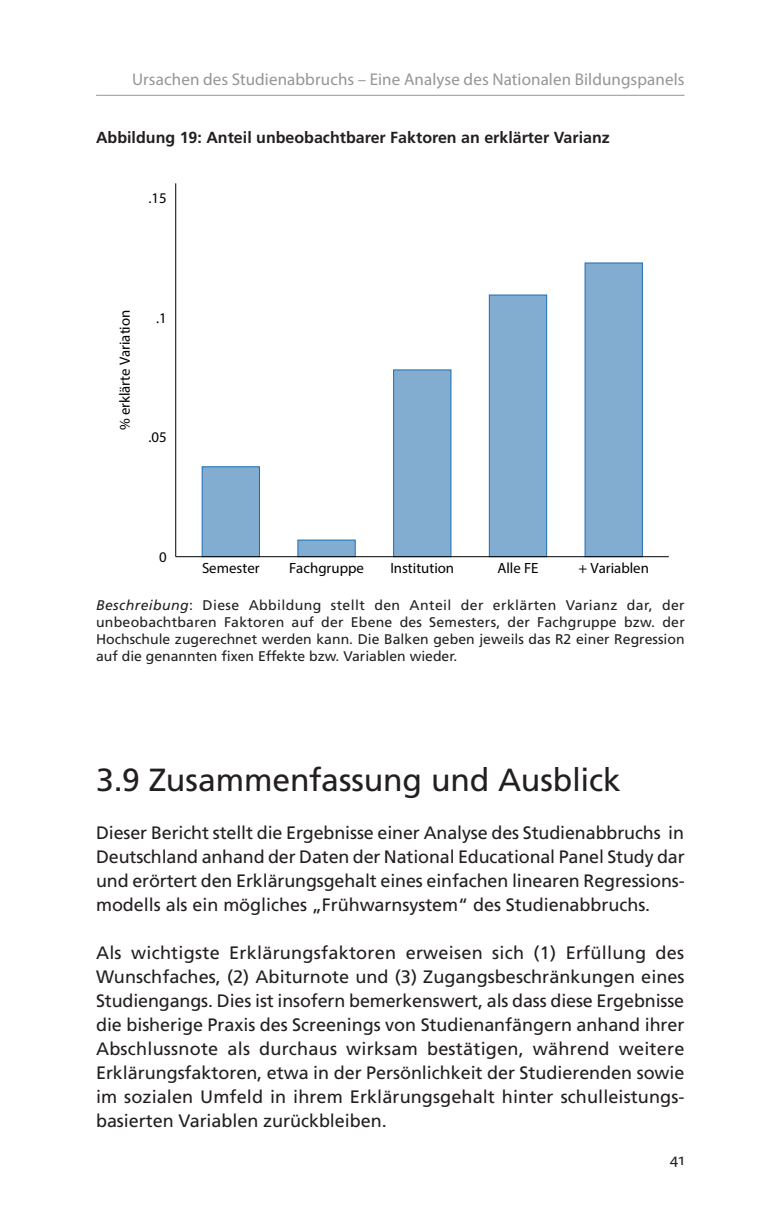
<style>
.page{position:relative;width:783px;height:1225px;background:#fff}
.page>*{position:absolute;margin:0;border:0;box-sizing:border-box;transform-origin:0 0}
.t1{font:32px "Frutiger LT Pro";letter-spacing:-.005em;color:#231f20}
.t2{font:18px/24px "Frutiger LT Pro";letter-spacing:-.005em;color:#231f20;text-align:justify}
.t3{font:17px "Myriad Pro";letter-spacing:.005em;color:#939598}
.t4{font:17px "Myriad Pro";color:#231f20}
.t5{font:700 16px "Frutiger LT Pro";color:#231f20}
.t6{font:14.8px "Helvetica";color:#000001}
.t7{font:14px/17px "Frutiger LT Pro";color:#231f20;text-align:justify}
.s1{font-style:italic}
</style>
<div class="page">
<hr style="left:96px;top:95px;width:588px;height:1px;background:#939598">
<div style="left:175px;top:183px;width:494px;height:374px;background:#fff;border:1px solid #fff"></div>
<div style="left:202px;top:466px;width:58px;height:91px;background:#82add0;border:1px solid #196db2"></div>
<div style="left:297px;top:540px;width:58px;height:17px;background:#82add0;border:1px solid #196db2"></div>
<div style="left:393px;top:369px;width:58px;height:188px;background:#82add0;border:1px solid #196db2"></div>
<div style="left:489px;top:295px;width:58px;height:262px;background:#82add0;border:1px solid #196db2"></div>
<div style="left:584px;top:263px;width:58px;height:294px;background:#82add0;border:1px solid #196db2"></div>
<hr style="left:175px;top:183px;width:1px;height:374px;background:#000001">
<hr style="left:176px;top:556px;width:492px;height:1px;background:#000001">
<p class="t3" style="left:132px;top:69px;width:554px">Ursachen des Studienabbruchs – Eine Analyse des Nationalen Bildungspanels</p>
<p class="t5" style="left:96px;top:128px;width:515px">Abbildung 19: Anteil unbeobachtbarer Faktoren an erklärter Varianz</p>
<p class="t6" style="left:148px;top:189px;width:20px">.15</p>
<p class="t6" style="left:116px;top:430px;width:122px;rotate:-90deg">% erklärte Variation</p>
<p class="t6" style="left:156px;top:309px;width:12px">.1</p>
<p class="t6" style="left:148px;top:428px;width:20px">.05</p>
<p class="t6" style="left:159px;top:548px;width:9px">0</p>
<p class="t6" style="left:202px;top:559px;width:59px">Semester</p>
<p class="t6" style="left:289px;top:559px;width:76px">Fachgruppe</p>
<p class="t6" style="left:390px;top:559px;width:65px">Institution</p>
<p class="t6" style="left:497px;top:559px;width:43px">Alle FE</p>
<p class="t6" style="left:578px;top:559px;width:72px">+ Variablen</p>
<p class="t7" style="left:96px;top:596px;width:590px"><span class="s1">Beschreibung</span>: Diese Abbildung stellt den Anteil der erklärten Varianz dar, der unbeobachtbaren Faktoren auf der Ebene des Semesters, der Fachgruppe bzw. der Hochschule zugerechnet werden kann. Die Balken geben jeweils das R2 einer Regression auf die genannten fixen Effekte bzw. Variablen wieder.</p>
<h1 class="t1" style="left:96px;top:761px;width:526px">3.9 Zusammenfassung und Ausblick</h1>
<p class="t2" style="left:96px;top:821px;width:590px">Dieser Bericht stellt die Ergebnisse einer Analyse des Studienabbruchs in Deutschland anhand der Daten der National Educational Panel Study dar und erörtert den Erklärungsgehalt eines einfachen linearen Regressions&shy;modells als ein mögliches „Frühwarnsystem“ des Studienabbruchs.</p>
<p class="t2" style="left:96px;top:941px;width:590px">Als wichtigste Erklärungsfaktoren erweisen sich (1) Erfüllung des Wunschfaches, (2) Abiturnote und (3) Zugangsbeschränkungen eines Studiengangs. Dies ist insofern bemerkenswert, als dass diese Ergebnisse die bisherige Praxis des Screenings von Studienanfängern anhand ihrer Abschlussnote als durchaus wirksam bestätigen, während weitere Erklärungsfaktoren, etwa in der Persönlichkeit der Studierenden sowie im sozialen Umfeld in ihrem Erklärungsgehalt hinter schulleistungs&shy;basierten Variablen zurückbleiben.</p>
<p class="t4" style="left:669px;top:1149px;width:16px">41</p>
</div>
